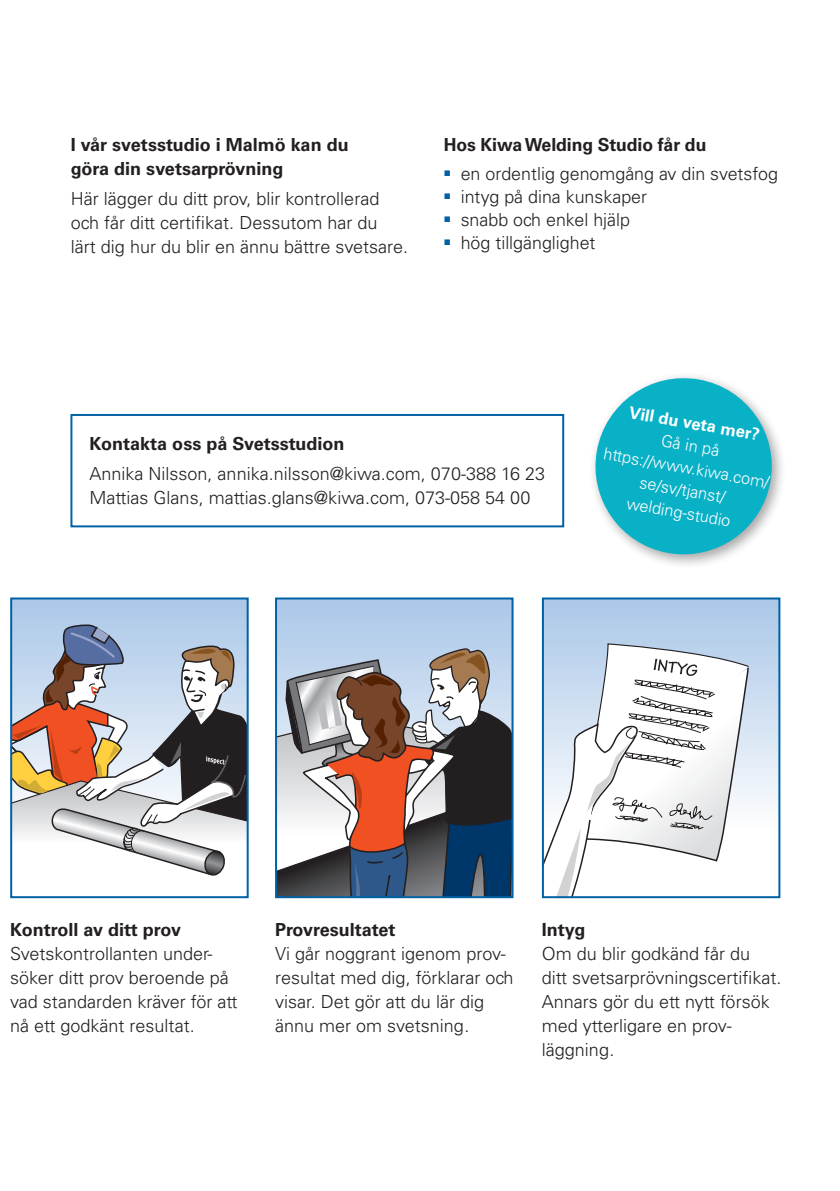
<style>
.page{position:relative;width:840px;height:1191px;background:#fff}
.page>*{position:absolute;margin:0;border:0;box-sizing:border-box;transform-origin:0 0}
.main_text{font:300 18px/24px "Univers LT Std";color:#231f20}
.main_text-2{font:700 18px/24px "Univers LT Std";color:#231f20}
.Body{font:300 16.6px/22.4px "Univers LT Std";color:#fff;text-align:center}
.Body_headline{font:700 16.6px "Univers LT Std";color:#fff}
</style>
<div class="page">
<div style="left:11px;top:598px;width:236px;height:230px;background:#afcae9"></div>
<svg style="left:13px;top:624px;width:232px;height:252px"></svg>
<div style="left:10px;top:597px;width:238px;height:301px;border:2px solid #0062a5"></div>
<div style="left:276px;top:598px;width:236px;height:238px;background:#b3cdea"></div>
<svg style="left:278px;top:648px;width:232px;height:247px;background:#8d8184"></svg>
<div style="left:275px;top:597px;width:238px;height:301px;border:2px solid #0062a5"></div>
<div style="left:542px;top:598px;width:237px;height:232px;background:linear-gradient(to bottom,#a9c6e7,#fcfdfe)"></div>
<svg style="left:544px;top:600px;width:205px;height:295px"></svg>
<div style="left:541px;top:597px;width:239px;height:301px;border:2px solid #0062a5"></div>
<div style="left:70px;top:414px;width:494px;height:113px;border:2px solid #0062a5"></div>
<div style="left:588px;top:372px;width:198px;height:197px;background:#231f20;opacity:.4"></div>
<svg style="left:588px;top:372px;width:190px;height:189px"></svg>
<p class="main_text-2" style="left:71px;top:133px;width:279px">I vår svetsstudio i Malmö kan du göra din svetsarprövning</p>
<p class="main_text" style="left:71px;top:186px;width:338px">Här lägger du ditt prov, blir kontrollerad och får ditt certifikat. Dessutom har du<br>lärt dig hur du blir en ännu bättre svetsare.</p>
<p class="main_text-2" style="left:443px;top:133px;width:264px">Hos Kiwa Welding Studio får du</p>
<p class="main_text" style="left:443px;top:161px;width:335px"><sup>■</sup> en ordentlig genomgång av din svetsfog</p>
<p class="main_text" style="left:443px;top:184px;width:205px"><sup>■</sup> intyg på dina kunskaper</p>
<p class="main_text" style="left:443px;top:207px;width:188px"><sup>■</sup> snabb och enkel hjälp</p>
<p class="main_text" style="left:443px;top:230px;width:153px"><sup>■</sup> hög tillgänglighet</p>
<p class="main_text-2" style="left:89px;top:432px;width:256px">Kontakta oss på Svetsstudion</p>
<p class="main_text" style="left:89px;top:461px;width:457px">Annika Nilsson, annika.nilsson@kiwa.com, 070-388 16 23</p>
<p class="main_text" style="left:89px;top:485px;width:442px">Mattias Glans, mattias.glans@kiwa.com, 073-058 54 00</p>
<p class="Body_headline" style="left:630px;top:402px;width:134px;rotate:10deg">Vill du veta mer?</p>
<p class="Body" style="left:663px;top:429px;width:60px;rotate:10deg">Gå in på</p>
<p class="Body" style="left:605px;top:442px;width:169px;rotate:10deg">https://www.kiwa.com/ se/sv/tjanst/</p>
<p class="Body" style="left:628px;top:492px;width:107px;rotate:10deg">welding-studio</p>
<p class="main_text-2" style="left:10px;top:918px;width:172px">Kontroll av ditt prov</p>
<p class="main_text" style="left:10px;top:941px;width:229px">Svetskontrollanten under&shy;söker ditt prov beroende på vad standarden kräver för att nå ett godkänt resultat.</p>
<p class="main_text-2" style="left:275px;top:918px;width:122px">Provresultatet</p>
<p class="main_text" style="left:275px;top:941px;width:240px">Vi går noggrant igenom prov&shy;resultat med dig, förklarar och visar. Det gör att du lär dig ännu mer om svetsning.</p>
<p class="main_text-2" style="left:541px;top:918px;width:45px">Intyg</p>
<p class="main_text" style="left:541px;top:941px;width:241px">Om du blir godkänd får du<br>ditt svetsarprövningscertifikat.<br>Annars gör du ett nytt försök med ytterligare en prov&shy;läggning.</p>
</div>
